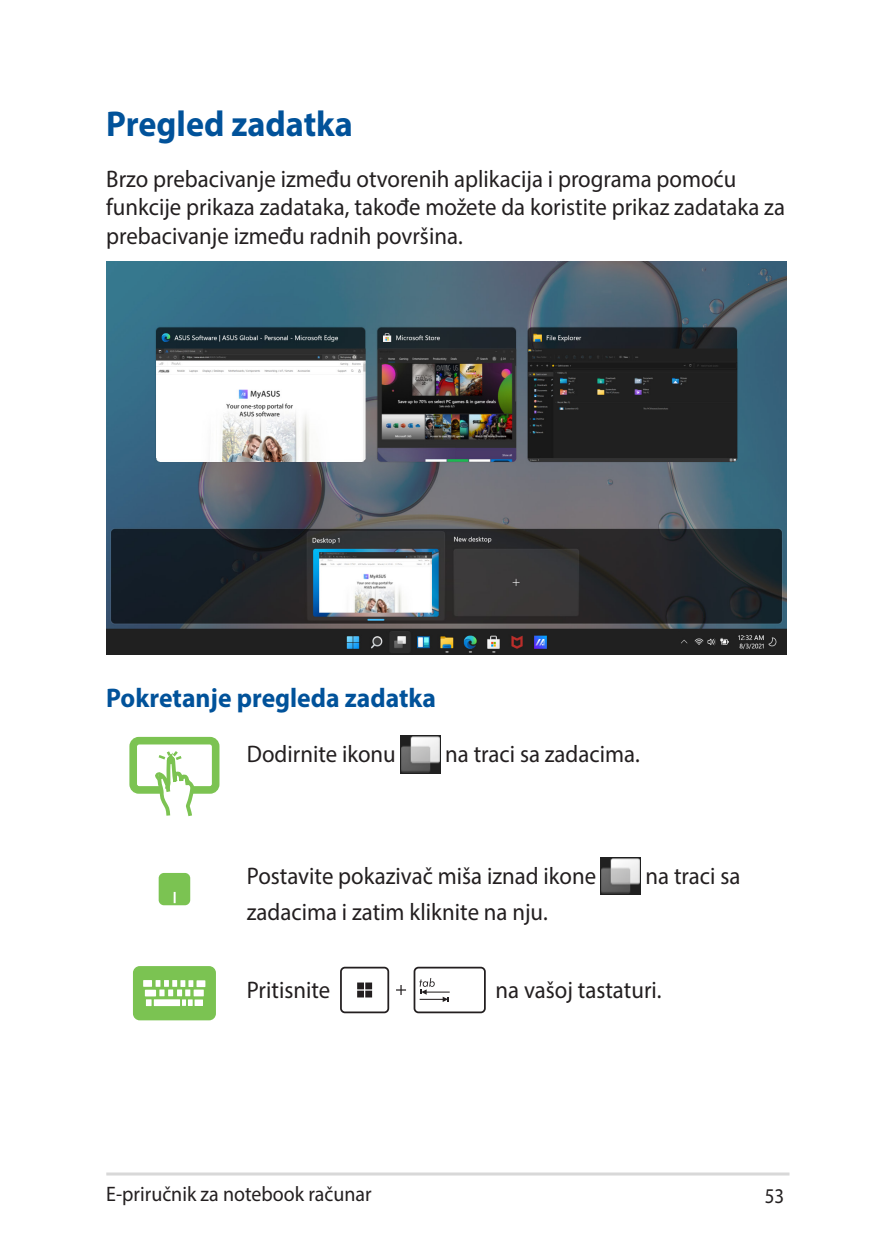
<style>
.page{position:relative;width:893px;height:1259px;background:#fff}
.page>*{position:absolute;margin:0;border:0;box-sizing:border-box;transform-origin:0 0}
.t1{font:700 36px "Myriad Pro";color:#01529a;scale:.95 1}
.t2{font:700 27px "Myriad Pro";color:#01529a;scale:.95 1}
.t3{font:24px/28.8px "Myriad Pro";color:#231f20;scale:.95 1}
.t4{font:21px "Myriad Pro";color:#231f20;scale:.95 1}
.t5{font:21px "Myriad Pro";color:#231f20;scale:.9 1}
</style>
<div class="page">
<hr style="left:106px;top:1172px;width:683px;height:3px;background:#d8d8d8">
<img style="left:106px;top:262px;width:681px;height:392px">
<div style="left:129px;top:737px;width:90px;height:56px;border:8px solid #7cc352;border-radius:6px"></div>
<svg style="left:152px;top:736px;width:44px;height:81px"></svg>
<img style="left:401px;top:735px;width:39px;height:38px">
<div style="left:159px;top:873px;width:31px;height:32px;background:#7bc352;border-radius:5px"></div>
<svg style="left:174px;top:892px;width:2px;height:11px"></svg>
<img style="left:601px;top:857px;width:39px;height:37px">
<div style="left:134px;top:967px;width:81px;height:52px;background:#7bc352;border-radius:6px"></div>
<div style="left:133px;top:966px;width:83px;height:54px;border:2px solid #7bc352;border-radius:6px"></div>
<div style="left:197px;top:980px;width:8px;height:7px;background:#fff"></div>
<div style="left:145px;top:989px;width:11px;height:7px;background:#fff"></div>
<div style="left:146px;top:999px;width:6px;height:7px;background:#fff"></div>
<div style="left:154px;top:999px;width:26px;height:7px;background:#fff"></div>
<div style="left:194px;top:989px;width:10px;height:7px;background:#fff"></div>
<svg style="left:156px;top:980px;width:37px;height:26px"></svg>
<div style="left:195px;top:999px;width:8px;height:7px;background:#fff"></div>
<div style="left:143px;top:980px;width:9px;height:7px;background:#fff"></div>
<div style="left:414px;top:966px;width:72px;height:47px;border:2px solid #231f20;border-radius:4px"></div>
<svg style="left:419px;top:978px;width:31px;height:24px"></svg>
<svg style="left:396px;top:985px;width:10px;height:10px"></svg>
<div style="left:340px;top:966px;width:49px;height:47px;border:2px solid #231f20;border-radius:4px"></div>
<div style="left:357px;top:990px;width:7px;height:7px;background:#231f20"></div>
<div style="left:365px;top:982px;width:7px;height:7px;background:#231f20"></div>
<div style="left:357px;top:982px;width:7px;height:7px;background:#231f20"></div>
<div style="left:365px;top:990px;width:7px;height:7px;background:#231f20"></div>
<h1 class="t1" style="left:106px;top:101px;width:261px">Pregled zadatka</h1>
<p class="t3" style="left:106px;top:164px;width:716px">Brzo prebacivanje između otvorenih aplikacija i programa pomoću funkcije prikaza zadataka, takođe možete da koristite prikaz zadataka za prebacivanje između radnih površina.</p>
<p class="t2" style="left:106px;top:680px;width:349px">Pokretanje pregleda zadatka</p>
<p class="t3" style="left:247px;top:739px;width:158px">Dodirnite ikonu</p>
<p class="t3" style="left:445px;top:739px;width:206px">na traci sa zadacima.</p>
<p class="t3" style="left:247px;top:861px;width:369px">Postavite pokazivač miša iznad ikone</p>
<p class="t3" style="left:646px;top:861px;width:101px">na traci sa</p>
<p class="t3" style="left:247px;top:896px;width:318px">zadacima i zatim kliknite na nju.</p>
<p class="t3" style="left:247px;top:975px;width:89px">Pritisnite</p>
<p class="t3" style="left:496px;top:975px;width:176px">na vašoj tastaturi.</p>
<p class="t4" style="left:106px;top:1180px;width:281px">E-priručnik za notebook računar</p>
<p class="t5" style="left:765px;top:1182px;width:23px">53</p>
</div>
